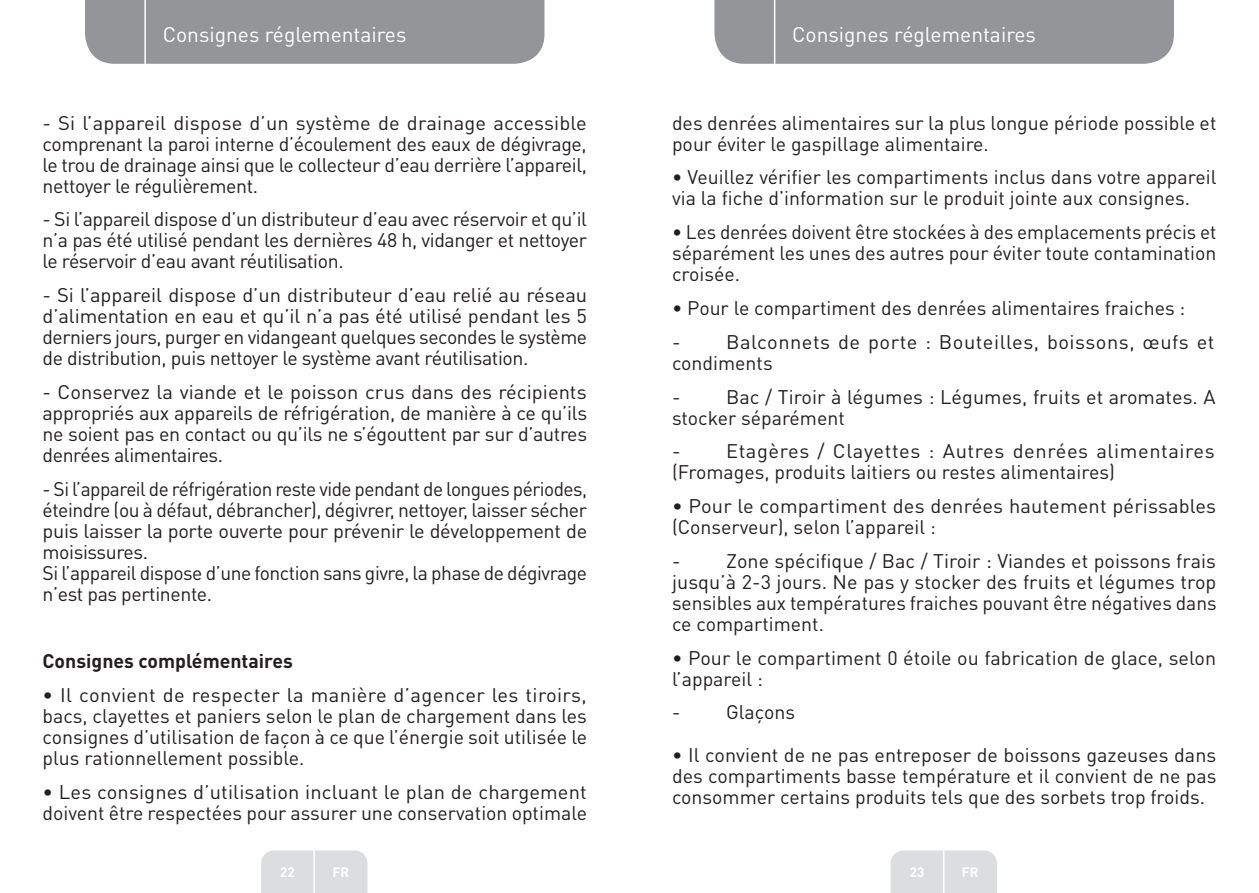
<style>
.page{position:relative;width:1259px;height:893px;background:#fff}
.page>*{position:absolute;margin:0;border:0;box-sizing:border-box;transform-origin:0 0}
.t1{font:21px "DIN Pro";color:#fff}
.Large_Text__3_2_mm{font:19.5px/21px "DIN Pro";color:#231f20;text-align:justify}
.Large_Text__3_2_mm-2{font:19.5px/21px "DIN Pro";letter-spacing:-.025em;color:#231f20}
.Large_Text__3_2_mm-3{font:19.5px/21px "DIN Pro";letter-spacing:.025em;color:#231f20}
.Large_Text__3_2_mm-4{font:700 19.5px "DIN Pro";color:#231f20}
.t2{font:700 13.5px "DIN Pro";color:#fff}
</style>
<div class="page">
<div style="left:85px;top:0;width:459px;height:64px;background:#939598"></div>
<div style="left:714px;top:0;width:460px;height:64px;background:#939598"></div>
<div style="left:261px;top:850px;width:106px;height:43px;background:#dcdddf"></div>
<div style="left:890px;top:850px;width:107px;height:43px;background:#dcdddf"></div>
<hr style="left:313px;top:833px;width:2px;height:60px;background:#fff">
<hr style="left:943px;top:833px;width:1px;height:60px;background:#fff">
<hr style="left:144px;top:0;width:2px;height:66px;background:#fff">
<hr style="left:774px;top:0;width:1px;height:66px;background:#fff">
<p class="t1" style="left:163px;top:20px;width:245px">Consignes réglementaires</p>
<p class="t1" style="left:792px;top:20px;width:245px">Consignes réglementaires</p>
<p class="Large_Text__3_2_mm" style="left:43px;top:111px;width:546px">- Si l’appareil dispose d’un système de drainage accessible comprenant la paroi interne d’écoulement des eaux de dégivrage, le trou de drainage ainsi que le collecteur d’eau derrière l’appareil, nettoyer le régulièrement.</p>
<p class="Large_Text__3_2_mm" style="left:43px;top:208px;width:546px">- Si l’appareil dispose d’un distributeur d’eau avec réservoir et qu’il n’a pas été utilisé pendant les dernières 48 h, vidanger et nettoyer le réservoir d’eau avant réutilisation.</p>
<p class="Large_Text__3_2_mm" style="left:43px;top:284px;width:546px">- Si l’appareil dispose d’un distributeur d’eau relié au réseau d’alimentation en eau et qu’il n’a pas été utilisé pendant les 5 derniers jours, purger en vidangeant quelques secondes le système de distribution, puis nettoyer le système avant réutilisation.</p>
<p class="Large_Text__3_2_mm" style="left:43px;top:381px;width:546px">- Conservez la viande et le poisson crus dans des récipients appropriés aux appareils de réfrigération, de manière à ce qu’ils ne soient pas en contact ou qu’ils ne s’égouttent par sur d’autres denrées alimentaires.</p>
<p class="Large_Text__3_2_mm" style="left:43px;top:477px;width:546px">- Si l’appareil de réfrigération reste vide pendant de longues périodes, éteindre (ou à défaut, débrancher), dégivrer, nettoyer, laisser sécher puis laisser la porte ouverte pour prévenir le développement de moisissures.</p>
<p class="Large_Text__3_2_mm-2" style="left:43px;top:561px;width:546px">Si l’appareil dispose d’une fonction sans givre, la phase de dégivrage n’est pas pertinente.</p>
<p class="Large_Text__3_2_mm-4" style="left:43px;top:648px;width:252px">Consignes complémentaires</p>
<p class="Large_Text__3_2_mm" style="left:43px;top:684px;width:546px">• Il convient de respecter la manière d’agencer les tiroirs, bacs, clayettes et paniers selon le plan de chargement dans les consignes d’utilisation de façon à ce que l’énergie soit utilisée le plus rationnellement possible.</p>
<p class="Large_Text__3_2_mm" style="left:43px;top:780px;width:546px">• Les consignes d’utilisation incluant le plan de chargement doivent être respectées pour assurer une conservation optimale</p>
<p class="Large_Text__3_2_mm" style="left:672px;top:111px;width:546px">des denrées alimentaires sur la plus longue période possible et pour éviter le gaspillage alimentaire.</p>
<p class="Large_Text__3_2_mm" style="left:672px;top:166px;width:546px">• Veuillez vérifier les compartiments inclus dans votre appareil via la fiche d’information sur le produit jointe aux consignes.</p>
<p class="Large_Text__3_2_mm" style="left:672px;top:221px;width:546px">• Les denrées doivent être stockées à des emplacements précis et séparément les unes des autres pour éviter toute contamination croisée.</p>
<p class="Large_Text__3_2_mm" style="left:672px;top:297px;width:515px">• Pour le compartiment des denrées alimentaires fraiches :</p>
<p class="Large_Text__3_2_mm-3" style="left:672px;top:330px;width:544px">- Balconnets de porte : Bouteilles, boissons, œufs et condiments</p>
<p class="Large_Text__3_2_mm" style="left:672px;top:385px;width:545px">- Bac / Tiroir à légumes : Légumes, fruits et aromates. A stocker séparément</p>
<p class="Large_Text__3_2_mm" style="left:672px;top:440px;width:544px">- Etagères / Clayettes : Autres denrées alimentaires (Fromages, produits laitiers ou restes alimentaires)</p>
<p class="Large_Text__3_2_mm" style="left:672px;top:495px;width:546px">• Pour le compartiment des denrées hautement périssables (Conserveur), selon l’appareil :</p>
<p class="Large_Text__3_2_mm" style="left:672px;top:549px;width:546px">- Zone spécifique / Bac / Tiroir : Viandes et poissons frais jusqu’à 2-3 jours. Ne pas y stocker des fruits et légumes trop sensibles aux températures fraiches pouvant être négatives dans ce compartiment.</p>
<p class="Large_Text__3_2_mm" style="left:672px;top:646px;width:546px">• Pour le compartiment 0 étoile ou fabrication de glace, selon l’appareil :</p>
<p class="Large_Text__3_2_mm" style="left:672px;top:701px;width:124px">- Glaçons</p>
<p class="Large_Text__3_2_mm" style="left:672px;top:743px;width:546px">• Il convient de ne pas entreposer de boissons gazeuses dans des compartiments basse température et il convient de ne pas consommer certains produits tels que des sorbets trop froids.</p>
<p class="t2" style="left:280px;top:863px;width:16px">22</p>
<p class="t2" style="left:332px;top:863px;width:18px">FR</p>
<p class="t2" style="left:909px;top:863px;width:16px">23</p>
<p class="t2" style="left:962px;top:863px;width:18px">FR</p>
</div>
